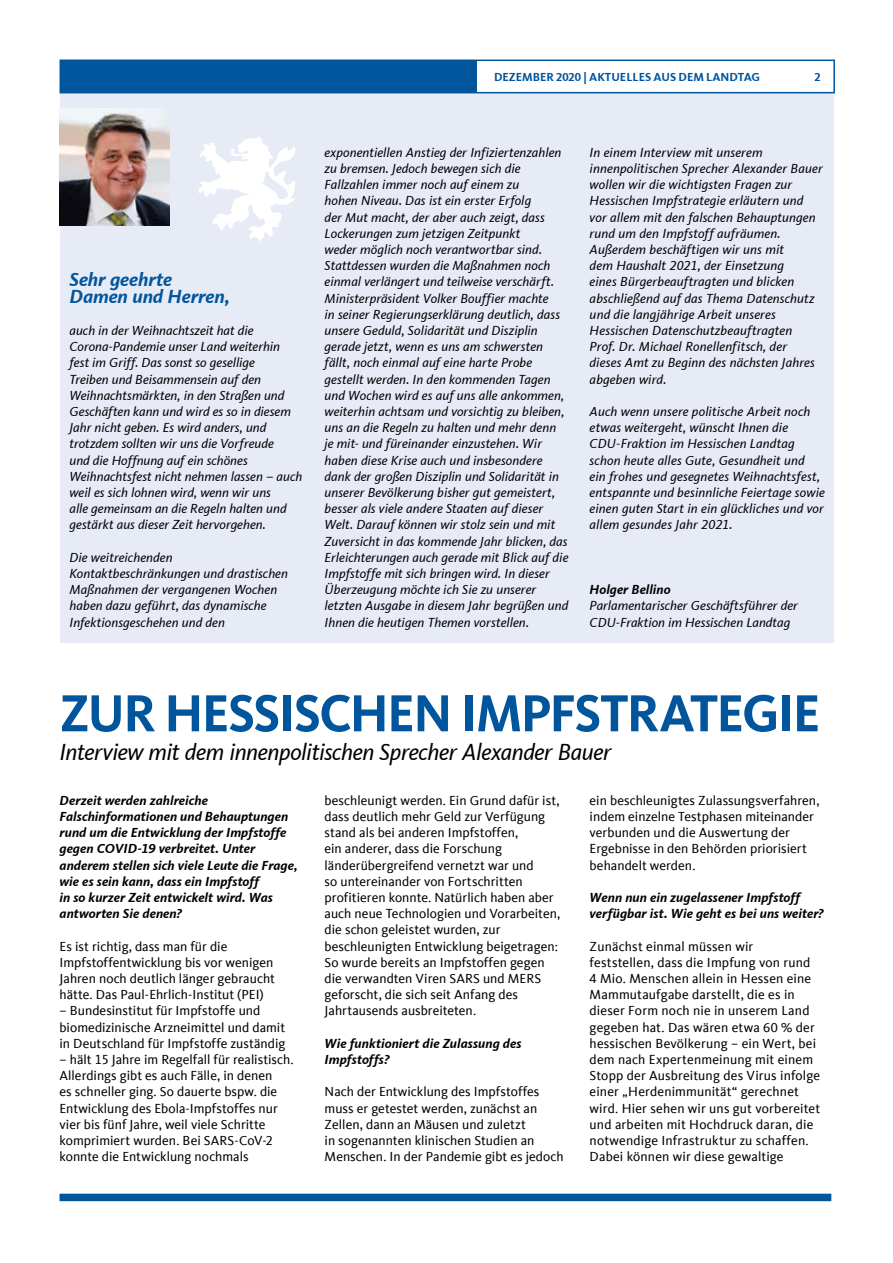
<style>
.page{position:relative;width:893px;height:1263px;background:#fff}
.page>*{position:absolute;margin:0;border:0;box-sizing:border-box;transform-origin:0 0}
.t1{font:700 54px "CDU Kievit Tab";letter-spacing:-.03em;color:#00559d}
.t2{font:italic 24px "CDU Kievit Tab";letter-spacing:-.02em;color:#000}
.t3{font:italic 700 19.5px/16.2px "CDU Kievit Tab";letter-spacing:-.005em;color:#00559d}
.t4{font:italic 13.5px/16.2px "CDU Kievit Tab";letter-spacing:.005em;color:#000}
.t5{font:13.5px/16.2px "CDU Kievit Tab";color:#000}
.t6{font:italic 700 13.5px/16.2px "CDU Kievit Tab";letter-spacing:.005em;color:#000}
.t7{font:700 12px "CDU Kievit Tab";color:#00559d}
</style>
<div class="page">
<div style="left:60px;top:92px;width:773px;height:551px;background:#e7ebf6"></div>
<img style="left:60px;top:108px;width:110px;height:117px">
<svg style="left:198px;top:137px;width:97px;height:104px"></svg>
<div style="left:60px;top:60px;width:775px;height:33px;border:2px solid #00559d"></div>
<div style="left:60px;top:60px;width:417px;height:32px;background:#00559d"></div>
<div style="left:60px;top:1194px;width:771px;height:7px;background:#00559d"></div>
<p class="t7" style="left:494px;top:70px;width:268px">DEZEMBER 2020 | AKTUELLES AUS DEM LANDTAG</p>
<p class="t7" style="left:814px;top:70px;width:8px">2</p>
<h3 class="t3" style="left:70px;top:272px;width:162px">Sehr geehrte<br>Damen und Herren,</h3>
<p class="t4" style="left:70px;top:322px;width:234px">auch in der Weihnachtszeit hat die Corona-Pandemie unser Land weiterhin fest im Griff. Das sonst so gesellige<br>Treiben und Beisammensein auf den Weihnachtsmärkten, in den Straßen und Geschäften kann und wird es so in diesem Jahr nicht geben. Es wird anders, und trotzdem sollten wir uns die Vorfreude<br>und die Hoffnung auf ein schönes Weihnachtsfest nicht nehmen lassen – auch weil es sich lohnen wird, wenn wir uns<br>alle gemeinsam an die Regeln halten und gestärkt aus dieser Zeit hervorgehen.</p>
<p class="t4" style="left:70px;top:549px;width:220px">Die weitreichenden<br>Kontaktbeschränkungen und drastischen<br>Maßnahmen der vergangenen Wochen haben dazu geführt, das dynamische<br>Infektionsgeschehen und den</p>
<p class="t4" style="left:325px;top:144px;width:245px">exponentiellen Anstieg der Infiziertenzahlen zu bremsen. Jedoch bewegen sich die Fallzahlen immer noch auf einem zu<br>hohen Niveau. Das ist ein erster Erfolg<br>der Mut macht, der aber auch zeigt, dass Lockerungen zum jetzigen Zeitpunkt<br>weder möglich noch verantwortbar sind.<br>Stattdessen wurden die Maßnahmen noch einmal verlängert und teilweise verschärft.<br>Ministerpräsident Volker Bouffier machte<br>in seiner Regierungserklärung deutlich, dass unsere Geduld, Solidarität und Disziplin gerade jetzt, wenn es uns am schwersten fällt, noch einmal auf eine harte Probe gestellt werden. In den kommenden Tagen und Wochen wird es auf uns alle ankommen, weiterhin achtsam und vorsichtig zu bleiben, uns an die Regeln zu halten und mehr denn je mit- und füreinander einzustehen. Wir haben diese Krise auch und insbesondere dank der großen Disziplin und Solidarität in unserer Bevölkerung bisher gut gemeistert, besser als viele andere Staaten auf dieser Welt. Darauf können wir stolz sein und mit Zuversicht in das kommende Jahr blicken, das Erleichterungen auch gerade mit Blick auf die Impfstoffe mit sich bringen wird. In dieser Überzeugung möchte ich Sie zu unserer letzten Ausgabe in diesem Jahr begrüßen und Ihnen die heutigen Themen vorstellen.</p>
<p class="t4" style="left:590px;top:144px;width:235px">In einem Interview mit unserem innenpolitischen Sprecher Alexander Bauer wollen wir die wichtigsten Fragen zur Hessischen Impfstrategie erläutern und vor allem mit den falschen Behauptungen rund um den Impfstoff aufräumen.<br>Außerdem beschäftigen wir uns mit<br>dem Haushalt 2021, der Einsetzung<br>eines Bürgerbeauftragten und blicken abschließend auf das Thema Datenschutz und die langjährige Arbeit unseres Hessischen Datenschutzbeauftragten<br>Prof. Dr. Michael Ronellenfitsch, der<br>dieses Amt zu Beginn des nächsten Jahres abgeben wird.</p>
<p class="t4" style="left:590px;top:403px;width:237px">Auch wenn unsere politische Arbeit noch etwas weitergeht, wünscht Ihnen die CDU-Fraktion im Hessischen Landtag schon heute alles Gute, Gesundheit und<br>ein frohes und gesegnetes Weihnachtsfest, entspannte und besinnliche Feiertage sowie einen guten Start in ein glückliches und vor allem gesundes Jahr 2021.</p>
<p class="t6" style="left:590px;top:581px;width:82px">Holger Bellino</p>
<p class="t4" style="left:590px;top:598px;width:210px">Parlamentarischer Geschäftsführer der<br>CDU-Fraktion im Hessischen Landtag</p>
<h1 class="t1" style="left:60px;top:681px;width:762px">ZUR HESSISCHEN IMPFSTRATEGIE</h1>
<h2 class="t2" style="left:60px;top:738px;width:553px">Interview mit dem innenpolitischen Sprecher Alexander Bauer</h2>
<p class="t6" style="left:60px;top:792px;width:240px">Derzeit werden zahlreiche Falschinformationen und Behauptungen rund um die Entwicklung der Impfstoffe gegen COVID-19 verbreitet. Unter anderem stellen sich viele Leute die Frage, wie es sein kann, dass ein Impfstoff<br>in so kurzer Zeit entwickelt wird. Was antworten Sie denen?</p>
<p class="t5" style="left:60px;top:938px;width:217px">Es ist richtig, dass man für die Impfstoffentwicklung bis vor wenigen Jahren noch deutlich länger gebraucht hätte. Das Paul-Ehrlich-Institut (PEI)</p>
<p class="t5" style="left:60px;top:1003px;width:227px">– Bundesinstitut für Impfstoffe und biomedizinische Arzneimittel und damit in Deutschland für Impfstoffe zuständig</p>
<p class="t5" style="left:60px;top:1051px;width:236px">– hält 15 Jahre im Regelfall für realistisch.<br>Allerdings gibt es auch Fälle, in denen<br>es schneller ging. So dauerte bspw. die Entwicklung des Ebola-Impfstoffes nur vier bis fünf Jahre, weil viele Schritte komprimiert wurden. Bei SARS-CoV-2 konnte die Entwicklung nochmals</p>
<p class="t5" style="left:590px;top:792px;width:231px">ein beschleunigtes Zulassungsverfahren, indem einzelne Testphasen miteinander verbunden und die Auswertung der Ergebnisse in den Behörden priorisiert behandelt werden.</p>
<p class="t6" style="left:590px;top:889px;width:236px">Wenn nun ein zugelassener Impfstoff verfügbar ist. Wie geht es bei uns weiter?</p>
<p class="t5" style="left:590px;top:938px;width:232px">Zunächst einmal müssen wir feststellen, dass die Impfung von rund 4 Mio. Menschen allein in Hessen eine Mammutaufgabe darstellt, die es in dieser Form noch nie in unserem Land gegeben hat. Das wären etwa 60 % der hessischen Bevölkerung – ein Wert, bei dem nach Expertenmeinung mit einem Stopp der Ausbreitung des Virus infolge einer „Herdenimmunität“ gerechnet wird. Hier sehen wir uns gut vorbereitet und arbeiten mit Hochdruck daran, die notwendige Infrastruktur zu schaffen.<br>Dabei können wir diese gewaltige</p>
<p class="t5" style="left:325px;top:792px;width:237px">beschleunigt werden. Ein Grund dafür ist, dass deutlich mehr Geld zur Verfügung stand als bei anderen Impfstoffen,<br>ein anderer, dass die Forschung länderübergreifend vernetzt war und<br>so untereinander von Fortschritten profitieren konnte. Natürlich haben aber auch neue Technologien und Vorarbeiten, die schon geleistet wurden, zur beschleunigten Entwicklung beigetragen:<br>So wurde bereits an Impfstoffen gegen die verwandten Viren SARS und MERS geforscht, die sich seit Anfang des Jahrtausends ausbreiteten.</p>
<p class="t6" style="left:325px;top:1035px;width:198px">Wie funktioniert die Zulassung des<br>Impfstoffs?</p>
<p class="t5" style="left:325px;top:1084px;width:241px">Nach der Entwicklung des Impfstoffes muss er getestet werden, zunächst an Zellen, dann an Mäusen und zuletzt<br>in sogenannten klinischen Studien an Menschen. In der Pandemie gibt es jedoch</p>
</div>
